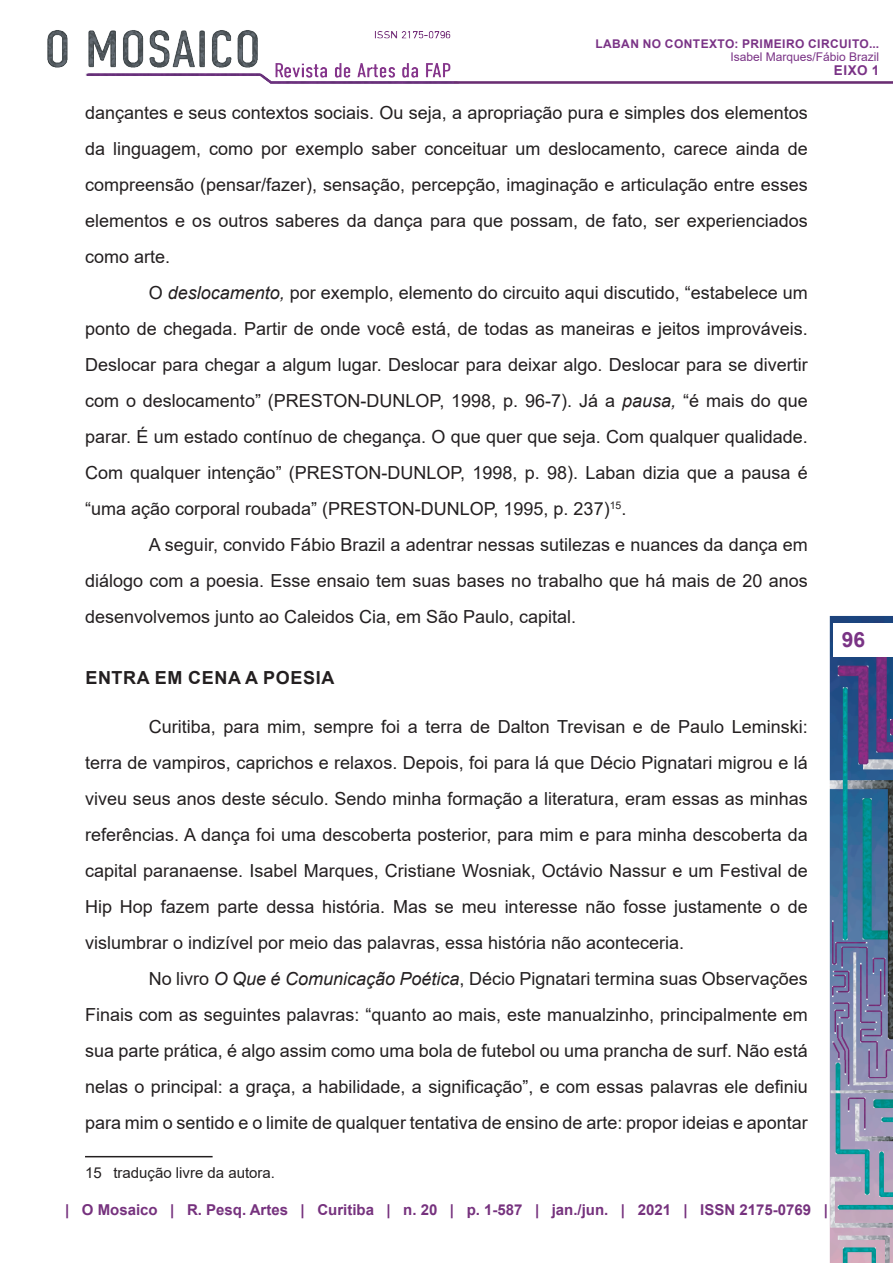
<style>
.page{position:relative;width:893px;height:1263px;background:#fff}
.page>*{position:absolute;margin:0;border:0;box-sizing:border-box;transform-origin:0 0}
.t1{font:700 21px "Arial";color:#7a3485}
.Corpo{font:18px/36px "Arial";color:#231f20;text-align:justify}
.Título_2{font:700 18px "Arial";letter-spacing:.035em;color:#231f20}
.t2{font:700 15px "Arial";color:#76327e}
.nota_rodape{font:15px "Arial";color:#231f20}
.t3{font:700 13.5px "Arial";color:#7a3386}
.t4{font:700 12px "Arial";letter-spacing:.035em;color:#7a3386}
.t5{font:12px "Arial";color:#7a3386}
.s1{font-style:italic}
</style>
<div class="page">
<img style="left:47px;top:30px;width:846px;height:1233px">
<div style="left:833px;top:623px;width:60px;height:34px;background:#fff"></div>
<hr style="left:85px;top:1156px;width:128px;height:1px;background:#231f20">
<p class="t4" style="left:595px;top:35px;width:285px">LABAN NO CONTEXTO: PRIMEIRO CIRCUITO...</p>
<p class="t5" style="left:730px;top:49px;width:150px">Isabel Marques/Fábio Brazil</p>
<p class="t3" style="left:834px;top:60px;width:19px">Eixo</p>
<p class="t3" style="left:872px;top:60px;width:9px">1</p>
<p class="Corpo" style="left:85px;top:95px;width:724px">dançantes e seus contextos sociais. Ou seja, a apropriação pura e simples dos elementos da linguagem, como por exemplo saber conceituar um deslocamento, carece ainda de compreensão (pensar/fazer), sensação, percepção, imaginação e articulação entre esses elementos e os outros saberes da dança para que possam, de fato, ser experienciados como arte.</p>
<p class="Corpo" style="left:85px;top:275px;width:724px;text-indent:64px">O <span class="s1">deslocamento,</span> por exemplo, elemento do circuito aqui discutido, “estabelece um ponto de chegada. Partir de onde você está, de todas as maneiras e jeitos improváveis.<br>Deslocar para chegar a algum lugar. Deslocar para deixar algo. Deslocar para se divertir com o deslocamento” (PRESTON-DUNLOP, 1998, p. 96-7). Já a <span class="s1">pausa,</span> “é mais do que parar. É um estado contínuo de chegança. O que quer que seja. Com qualquer qualidade.<br>Com qualquer intenção” (PRESTON-DUNLOP, 1998, p. 98). Laban dizia que a pausa é “uma ação corporal roubada” (PRESTON-DUNLOP, 1995, p. 237)<sup>15</sup>.</p>
<p class="Corpo" style="left:85px;top:527px;width:724px;text-indent:64px">A seguir, convido Fábio Brazil a adentrar nessas sutilezas e nuances da dança em diálogo com a poesia. Esse ensaio tem suas bases no trabalho que há mais de 20 anos desenvolvemos junto ao Caleidos Cia, em São Paulo, capital.</p>
<p class="Título_2" style="left:85px;top:665px;width:251px">ENTRA EM CENA A POESIA</p>
<p class="Corpo" style="left:85px;top:708px;width:724px;text-indent:64px">Curitiba, para mim, sempre foi a terra de Dalton Trevisan e de Paulo Leminski: terra de vampiros, caprichos e relaxos. Depois, foi para lá que Décio Pignatari migrou e lá viveu seus anos deste século. Sendo minha formação a literatura, eram essas as minhas referências. A dança foi uma descoberta posterior, para mim e para minha descoberta da capital paranaense. Isabel Marques, Cristiane Wosniak, Octávio Nassur e um Festival de Hip Hop fazem parte dessa história. Mas se meu interesse não fosse justamente o de vislumbrar o indizível por meio das palavras, essa história não aconteceria.</p>
<p class="Corpo" style="left:85px;top:960px;width:724px;text-indent:64px">No livro <span class="s1">O Que é Comunicação Poética</span>, Décio Pignatari termina suas Observações Finais com as seguintes palavras: “quanto ao mais, este manualzinho, principalmente em sua parte prática, é algo assim como uma bola de futebol ou uma prancha de surf. Não está nelas o principal: a graça, a habilidade, a significação”, e com essas palavras ele definiu para mim o sentido e o limite de qualquer tentativa de ensino de arte: propor ideias e apontar</p>
<p class="nota_rodape" style="left:85px;top:1162px;width:192px">15 tradução livre da autora.</p>
<p class="t2" style="left:65px;top:1199px;width:764px">| O Mosaico | R. Pesq. Artes | Curitiba | n. 20 | p. 1-587 | jan./jun. | 2021 | ISSN 2175-0769 |</p>
<p class="t1" style="left:842px;top:625px;width:25px">96</p>
</div>
